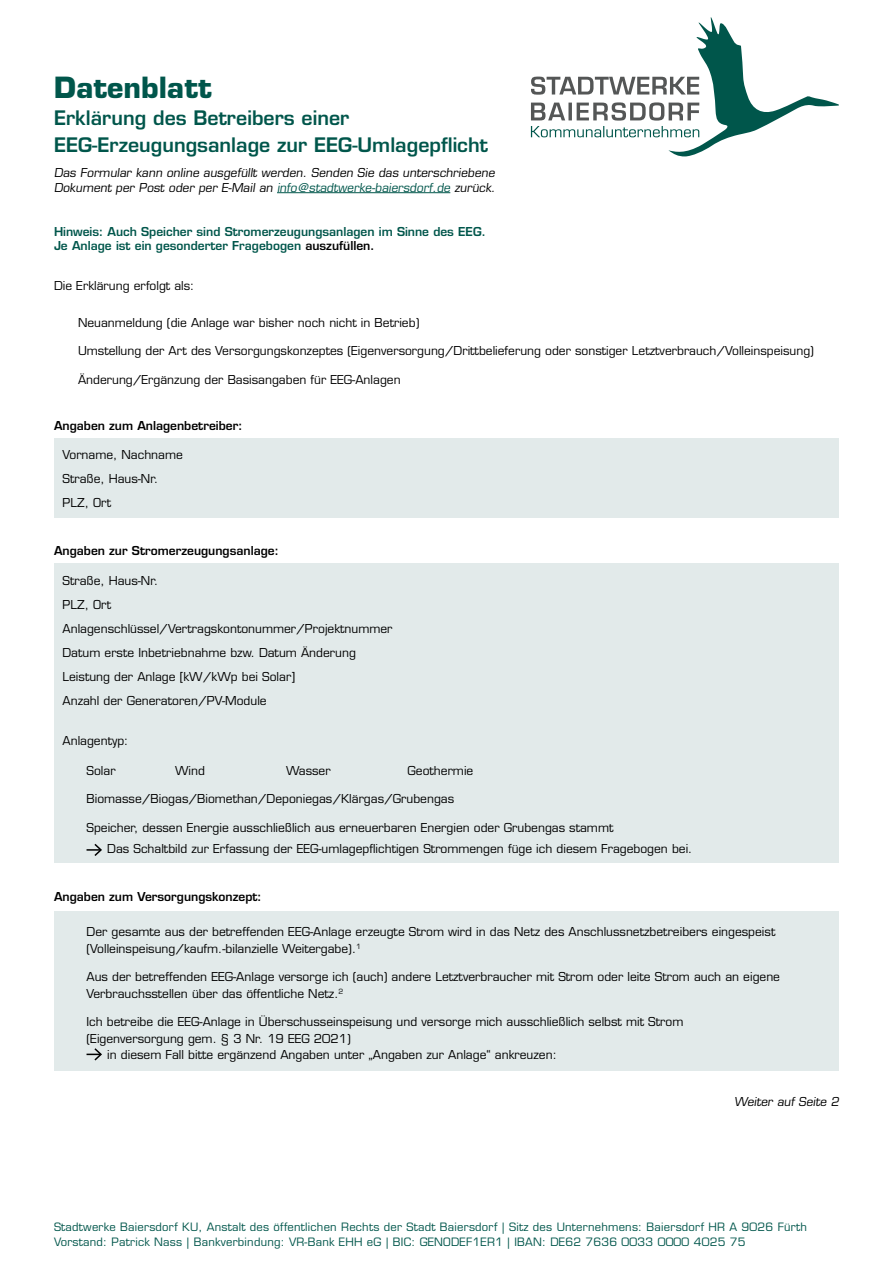
<style>
.page{position:relative;width:893px;height:1263px;background:#fff}
.page>*{position:absolute;margin:0;border:0;box-sizing:border-box;transform-origin:0 0}
.t1{font:700 28.5px "Eurostile LT Std";color:#00564b}
.t2{font:600 19.5px/27px "Eurostile LT Std";color:#00564b}
.t3{font:12px/24px "Eurostile LT Std";color:#000}
.t4{font:600 12px/14.4px "Eurostile LT Std";color:#00564b}
.t5{font:600 12px "Eurostile LT Std";color:#000}
.t6{font:11.25px/15px "Eurostile LT Std";letter-spacing:.02em;color:#00564b}
.s1{color:#00564b}
.s2{color:#000}
</style>
<div class="page">
<svg style="left:531px;top:17px;width:308px;height:140px"></svg>
<hr style="left:277px;top:192px;width:173px;height:1px;background:#00564b">
<div style="left:54px;top:438px;width:785px;height:79px;background:#e2eaea"></div>
<div style="left:54px;top:564px;width:785px;height:299px;background:#e2eaea"></div>
<svg style="left:87px;top:843px;width:15px;height:13px"></svg>
<div style="left:54px;top:910px;width:785px;height:160px;background:#e2eaea"></div>
<svg style="left:87px;top:1048px;width:15px;height:13px"></svg>
<h1 class="t1" style="left:54px;top:70px;width:159px">Datenblatt</h1>
<h2 class="t2" style="left:54px;top:104px;width:435px">Erklärung des Betreibers einer<br>EEG-Erzeugungsanlage zur EEG-Umlagepflicht</h2>
<p class="t3" style="left:54px;top:166px;width:445px;line-height:14.4px">Das Formular kann online ausgefüllt werden. Senden Sie das unterschriebene<br>Dokument per Post oder per E-Mail an <span class="s1">info@stadtwerke-baiersdorf.de</span> zurück.</p>
<p class="t4" style="left:54px;top:224px;width:433px">Hinweis: Auch Speicher sind Stromerzeugungsanlagen im Sinne des EEG.<br>Je Anlage ist ein gesonderter Fragebogen <span class="s2">auszufüllen.</span></p>
<p class="t3" style="left:54px;top:274px;width:142px">Die Erklärung erfolgt als:</p>
<p class="t3" style="left:78px;top:311px;width:343px">Neuanmeldung (die Anlage war bisher noch nicht in Betrieb)</p>
<p class="t3" style="left:78px;top:339px;width:737px">Umstellung der Art des Versorgungskonzeptes (Eigenversorgung/Drittbelieferung oder sonstiger Letztverbrauch/Volleinspeisung)</p>
<p class="t3" style="left:78px;top:368px;width:324px">Änderung/Ergänzung der Basisangaben für EEG-Anlagen</p>
<p class="t5" style="left:54px;top:418px;width:190px">Angaben zum Anlagenbetreiber:</p>
<p class="t3" style="left:63px;top:443px;width:122px">Vorname, Nachname<br>Straße, Haus-Nr.<br>PLZ, Ort</p>
<p class="t5" style="left:54px;top:543px;width:226px">Angaben zur Stromerzeugungsanlage:</p>
<p class="t3" style="left:63px;top:569px;width:331px">Straße, Haus-Nr.<br>PLZ, Ort Anlagenschlüssel/Vertragskontonummer/Projektnummer Datum erste Inbetriebnahme bzw. Datum Änderung Leistung der Anlage [kW/kWp bei Solar]<br>Anzahl der Generatoren/PV-Module</p>
<p class="t3" style="left:63px;top:728px;width:67px">Anlagentyp:</p>
<p class="t3" style="left:87px;top:759px;width:31px">Solar</p>
<p class="t3" style="left:175px;top:759px;width:32px">Wind</p>
<p class="t3" style="left:286px;top:759px;width:46px">Wasser</p>
<p class="t3" style="left:408px;top:759px;width:67px">Geothermie</p>
<p class="t3" style="left:87px;top:787px;width:369px">Biomasse/Biogas/Biomethan/Deponiegas/Klärgas/Grubengas</p>
<p class="t3" style="left:107px;top:817px;width:587px;line-height:21px;text-indent:-21px">Speicher, dessen Energie ausschließlich aus erneuerbaren Energien oder Grubengas stammt<br>Das Schaltbild zur Erfassung der EEG-umlagepflichtigen Strommengen füge ich diesem Fragebogen bei.</p>
<p class="t5" style="left:54px;top:889px;width:209px">Angaben zum Versorgungskonzept:</p>
<p class="t3" style="left:87px;top:923px;width:690px;line-height:16.5px">Der gesamte aus der betreffenden EEG-Anlage erzeugte Strom wird in das Netz des Anschlussnetzbetreibers eingespeist (Volleinspeisung/kaufm.-bilanzielle Weitergabe).<sup>1</sup></p>
<p class="t3" style="left:87px;top:968px;width:695px;line-height:16.5px">Aus der betreffenden EEG-Anlage versorge ich (auch) andere Letztverbraucher mit Strom oder leite Strom auch an eigene<br>Verbrauchsstellen über das öffentliche Netz.<sup>2</sup></p>
<p class="t3" style="left:87px;top:1010px;width:598px">Ich betreibe die EEG-Anlage in Überschusseinspeisung und versorge mich ausschließlich selbst mit Strom</p>
<p class="t3" style="left:87px;top:1026px;width:266px">(Eigenversorgung gem. § 3 Nr. 19 EEG 2021)</p>
<p class="t3" style="left:107px;top:1043px;width:451px">in diesem Fall bitte ergänzend Angaben unter „Angaben zur Anlage“ ankreuzen:</p>
<p class="t3" style="left:734px;top:1090px;width:108px">Weiter auf Seite 2</p>
<p class="t6" style="left:54px;top:1219px;width:755px">Stadtwerke Baiersdorf KU, Anstalt des öffentlichen Rechts der Stadt Baiersdorf | Sitz des Unternehmens: Baiersdorf HR A 9026 Fürth<br>Vorstand: Patrick Nass | Bankverbindung: VR-Bank EHH eG | BIC: GENODEF1ER1 | IBAN: DE62 7636 0033 0000 4025 75</p>
</div>
